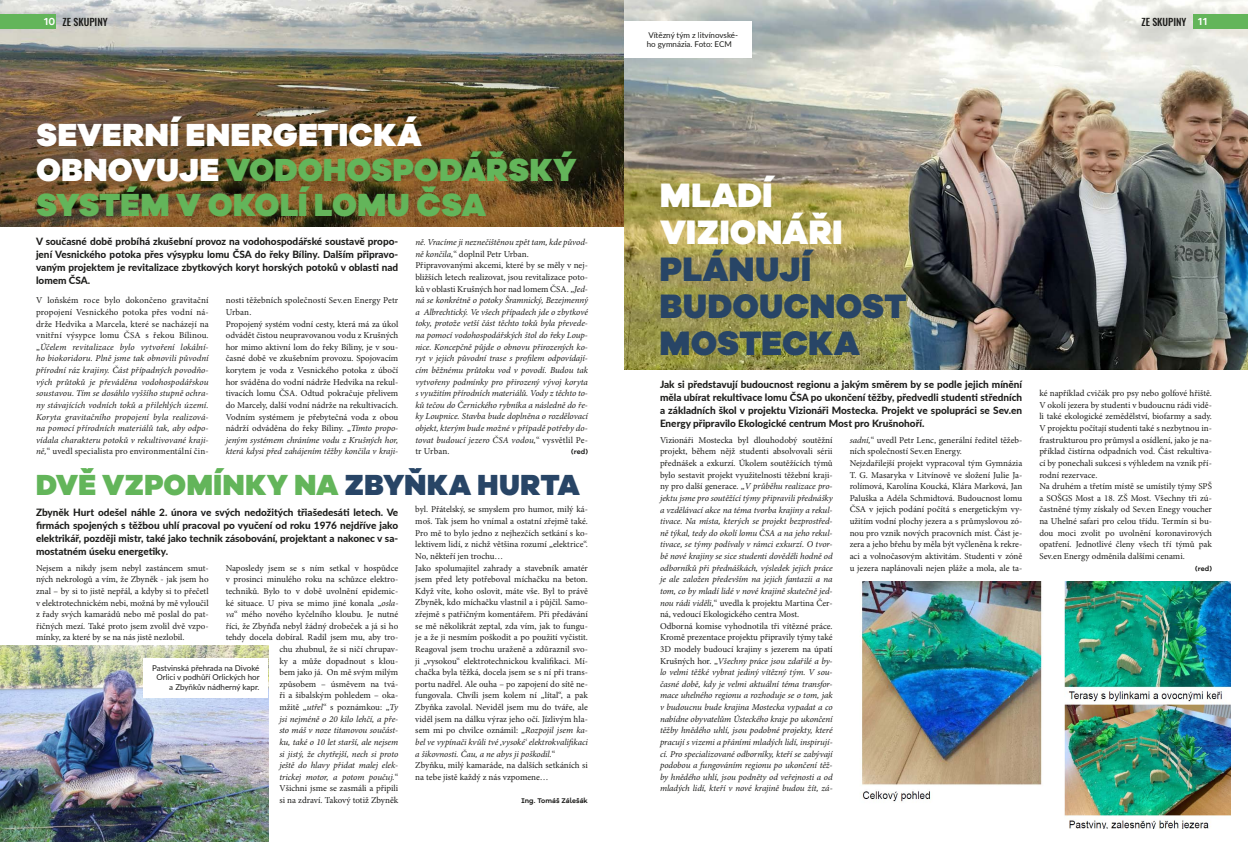
<style>
.page{position:relative;width:1248px;height:842px;background:#fff}
.page>*{position:absolute;margin:0;border:0;box-sizing:border-box;transform-origin:0 0}
.t1{font:900 35px/37px "Galano Grotesque";letter-spacing:.005em;color:#284566}
.t2{font:900 35px/37px "Galano Grotesque";letter-spacing:.01em;color:#fff}
.t3{font:900 33px/35px "Galano Grotesque";letter-spacing:.01em;color:#63b55a}
.t4{font:900 30px "Galano Grotesque";letter-spacing:.015em;color:#63b55a}
.t5{font:800 10px/13px "Lato";color:#1d1d1b;text-align:justify}
.t6{font:500 10px "Oswald";color:#1d1d1b}
.t7{font:9px/11.6px "Minion Pro";color:#1d1d1b}
.t8{font:italic 9px/11.6px "Minion Pro";letter-spacing:-.005em;color:#1d1d1b}
.t9{font:8px/9.6px "Lato";color:#1d1d1b;text-align:right}
.t10{font:600 7px "Galano Grotesque Alt";letter-spacing:.01em;color:#1d1d1b}
.s1{font-family:"Amsi Pro";font-weight:700;color:#fff}
.s2{color:#fff}
.s3{font-style:normal}
.s4{font-style:italic}
.s5{color:#284566}
</style>
<div class="page">
<img style="left:0;top:0;width:624px;height:226px">
<img style="left:624px;top:0;width:623px;height:369px">
<div style="left:1192px;top:14px;width:55px;height:14px;background:#63b55a"></div>
<div style="left:0;top:14px;width:56px;height:14px;background:#63b55a"></div>
<img style="left:0;top:646px;width:268px;height:196px">
<div style="left:143px;top:658px;width:125px;height:40px;background:#fff"></div>
<div style="left:624px;top:21px;width:127px;height:36px;background:#fff"></div>
<img style="left:861px;top:581px;width:369px;height:247px">
<p class="t6" style="left:44px;top:15px;width:65px"><span class="s1">10</span> ZE SKUPINY</p>
<h2 class="t3" style="left:36px;top:116px;width:542px"><span class="s2">SEVERNÍ ENERGETICKÁ<br>OBNOVUJE</span> VODOHOSPODÁŘSKÝ<br>SYSTÉM V OKOLÍ LOMU ČSA</h2>
<p class="t5" style="left:36px;top:235px;width:364px">V současné době probíhá zkušební provoz na vodohospodářské soustavě propo&shy;jení Vesnického potoka přes výsypku lomu ČSA do řeky Bíliny. Dalším připravo&shy;vaným projektem je revitalizace zbytkových koryt horských potoků v oblasti nad lomem ČSA.</p>
<p class="t8" style="left:415px;top:236px;width:174px">ně. Vracíme ji neznečištěnou zpět tam, kde původ&shy;ně končila,<span class="s3">“ doplnil Petr Urban.<br>Připravovanými akcemi, které by se měly v nej&shy;bližších letech realizovat, jsou revitalizace poto&shy;ků v oblasti Krušných hor nad lomem ČSA. „</span>Jed&shy;ná se konkrétně o potoky Šramnický, Bezejmenný a Albrechtický. Ve všech případech jde o zbytkové toky, protože vetší část těchto toků byla převede&shy;na pomocí vodohospodářských štol do řeky Loup&shy;nice. Koncepčně půjde o obnovu přirozených ko&shy;ryt v jejich původní trase s profilem odpovídají&shy;cím běžnému průtoku vod v povodí. Budou tak vytvořeny podmínky pro přirozený vývoj koryta s využitím přírodních materiálů. Vody z těchto to&shy;ků tečou do Černického rybníka a následně do ře&shy;ky Loupnice. Stavba bude doplněna o rozdělovací objekt, kterým bude možné v případě potřeby do&shy;tovat budoucí jezero ČSA vodou,<span class="s3">“ vysvětlil Pe&shy;tr Urban.</span></p>
<p class="t8" style="left:36px;top:295px;width:174px;text-align:justify"><span class="s3">V loňském roce bylo dokončeno gravitační propojení Vesnického potoka přes vodní ná&shy;drže Hedvika a Marcela, které se nacházejí na vnitřní výsypce lomu ČSA s řekou Bílinou. „</span>Účelem revitalizace bylo vytvoření lokální&shy;ho biokoridoru. Plně jsme tak obnovili původní přírodní ráz krajiny. Část případných povodňo&shy;vých průtoků je převáděna vodohospodářskou soustavou. Tím se dosáhlo vyššího stupně ochra&shy;ny stávajících vodních toků a přilehlých území.<br>Koryta gravitačního propojení byla realizová&shy;na pomocí přírodních materiálů tak, aby odpo&shy;vídala charakteru potoků v rekultivované kraji&shy;ně,<span class="s3">“ uvedl specialista pro environmentální čin-</span></p>
<p class="t7" style="left:226px;top:295px;width:174px">nosti těžebních společností Sev.en Energy Petr Urban.<br>Propojený systém vodní cesty, která má za úkol odvádět čistou neupravovanou vodu z Krušných hor mimo aktivní lom do řeky Bíliny, je v sou&shy;časné době ve zkušebním provozu. Spojovacím korytem je voda z Vesnického potoka z úbočí hor sváděna do vodní nádrže Hedvika na rekul&shy;tivacích lomu ČSA. Odtud pokračuje přelivem do Marcely, další vodní nádrže na rekultivacích.<br>Vodním systémem je přebytečná voda z obou nádrží odváděna do řeky Bíliny. „<span class="s4">Tímto propo&shy;jeným systémem chráníme vodu z Krušných hor, která kdysi před zahájením těžby končila v kraji-</span></p>
<p class="t10" style="left:571px;top:448px;width:18px">(red)</p>
<h3 class="t4" style="left:36px;top:465px;width:545px">DVĚ VZPOMÍNKY NA <span class="s5">ZBYŇKA HURTA</span></h3>
<p class="t5" style="left:36px;top:505px;width:364px">Zbyněk Hurt odešel náhle 2. února ve svých nedožitých třiašedesáti letech. Ve firmách spojených s těžbou uhlí pracoval po vyučení od roku 1976 nejdříve jako elektrikář, později mistr, také jako technik zásobování, projektant a nakonec v sa&shy;mostatném úseku energetiky.</p>
<p class="t7" style="left:415px;top:504px;width:174px">byl. Přátelský, se smyslem pro humor, milý ká&shy;moš. Tak jsem ho vnímal a ostatní zřejmě také.<br>Pro mě to bylo jedno z nejhezčích setkání s ko&shy;lektivem lidí, z nichž většina rozumí „elektrice“.<br>No, někteří jen trochu…<br>Jako spolumajitel zahrady a stavebník amatér jsem před lety potřeboval míchačku na beton.<br>Když víte, koho oslovit, máte vše. Byl to právě Zbyněk, kdo míchačku vlastnil a i půjčil. Samo&shy;zřejmě s patřičným komentářem. Při předávání se mě několikrát zeptal, zda vím, jak to fungu&shy;je a že ji nesmím poškodit a po použití vyčistit.<br>Reagoval jsem trochu uraženě a zdůraznil svo&shy;ji „vysokou“ elektrotechnickou kvalifikaci. Mí&shy;chačka byla těžká, docela jsem se s ní při trans&shy;portu nadřel. Ale ouha – po zapojení do sítě ne&shy;fungovala. Chvíli jsem kolem ní „lítal“, a pak Zbyňka zavolal. Neviděl jsem mu do tváře, ale viděl jsem na dálku výraz jeho očí. Jízlivým hla&shy;sem mi po chvilce oznámil: „<span class="s4">Rozpojil jsem ka&shy;bel ve vypínači kvůli tvé ‚vysoké‘ elektrokvalifikaci a šikovnosti. Čau, a ne abys ji poškodil.</span>“<br>Zbyňku, milý kamaráde, na dalších setkáních si na tebe jistě každý z nás vzpomene…</p>
<p class="t10" style="left:521px;top:796px;width:68px">Ing. Tomáš Zálešák</p>
<p class="t7" style="left:36px;top:562px;width:174px;text-align:justify">Nejsem a nikdy jsem nebyl zastáncem smut&shy;ných nekrologů a vím, že Zbyněk - jak jsem ho znal – by si to jistě nepřál, a kdyby si to přečetl v elektrotechnickém nebi, možná by mě vyloučil z řady svých kamarádů nebo mě poslal do pat&shy;řičných mezí. Také proto jsem zvolil dvě vzpo&shy;mínky, za které by se na nás jistě nezlobil.</p>
<p class="t7" style="left:226px;top:562px;width:174px;text-align:right">Naposledy jsem se s ním setkal v hospůdce v prosinci minulého roku na schůzce elektro&shy;techniků. Bylo to v době uvolnění epidemic&shy;ké situace. U piva se mimo jiné konala „<span class="s4">osla&shy;va</span>“ mého nového kyčelního kloubu. Je nutné říci, že Zbyňďa nebyl žádný drobeček a já si ho tehdy docela dobíral. Radil jsem mu, aby tro&shy;chu zhubnul, že si ničí chrupav-<br>ky a může dopadnout s klou-<br>bem jako já. On mě svým milým<br>způsobem – úsměvem na tvá-<br>ři a šibalským pohledem – oka-<br>mžitě „<span class="s4">utřel</span>“ s poznámkou: „<span class="s4">Ty<br>jsi nejméně o 20 kilo lehčí, a pře-<br>sto máš v noze titanovou součást-<br>ku, také o 10 let starší, ale nejsem<br>si jistý, že chytřejší, nech si proto<br>ještě do hlavy přidat malej elek-<br>trickej motor, a potom poučuj.</span>“<br>Všichni jsme se zasmáli a připili<br>si na zdraví. Takový totiž Zbyněk</p>
<p class="t9" style="left:152px;top:662px;width:109px">Pastvinská přehrada na Divoké<br>Orlici v podhůří Orlických hor a Zbyňkův nádherný kapr.</p>
<p class="t9" style="left:646px;top:30px;width:93px;text-align:left">Vítězný tým z litvínovské&shy;ho gymnázia. Foto: ECM</p>
<p class="t6" style="left:1141px;top:14px;width:68px">ZE SKUPINY <span class="s1">11</span></p>
<h1 class="t2" style="left:660px;top:175px;width:184px">MLADÍ<br>VIZIONÁŘI</h1>
<h1 class="t1" style="left:660px;top:249px;width:248px">PLÁNUJÍ<br>BUDOUCNOST<br>MOSTECKA</h1>
<p class="t5" style="left:660px;top:377px;width:364px">Jak si představují budoucnost regionu a jakým směrem by se podle jejich mínění měla ubírat rekultivace lomu ČSA po ukončení těžby, předvedli studenti středních a základních škol v projektu Vizionáři Mostecka. Projekt ve spolupráci se Sev.en Energy připravilo Ekologické centrum Most pro Krušnohoří.</p>
<p class="t8" style="left:660px;top:434px;width:174px"><span class="s3">Vizionáři Mostecka byl dlouhodobý soutěžní projekt, během nějž studenti absolvovali sérii přednášek a exkurzí. Úkolem soutěžících týmů bylo sestavit projekt využitelnosti těžební kraji&shy;ny pro další generace. „</span>V průběhu realizace pro&shy;jektu jsme pro soutěžící týmy připravili přednášky a vzdělávací akce na téma tvorba krajiny a rekul&shy;tivace. Na místa, kterých se projekt bezprostřed&shy;ně týkal, tedy do okolí lomu ČSA a na jeho rekul&shy;tivace, se týmy podívaly v rámci exkurzí. O tvor&shy;bě nové krajiny se sice studenti dověděli hodně od odborníků při přednáškách, výsledek jejich práce je ale založen především na jejich fantazii a na tom, co by mladí lidé v nové krajině skutečně jed&shy;nou rádi viděli,<span class="s3">“ uvedla k projektu Martina Čer&shy;ná, vedoucí Ekologického centra Most.<br>Odborná komise vyhodnotila tři vítězné práce.<br>Kromě prezentace projektu připravily týmy také 3D modely budoucí krajiny s jezerem na úpatí Krušných hor. „</span>Všechny práce jsou zdařilé a by&shy;lo velmi těžké vybrat jediný vítězný tým. V sou&shy;časné době, kdy je velmi aktuální téma transfor&shy;mace uhelného regionu a rozhoduje se o tom, jak v budoucnu bude krajina Mostecka vypadat a co nabídne obyvatelům Ústeckého kraje po ukončení těžby hnědého uhlí, jsou podobné projekty, které pracují s vizemi a přáními mladých lidí, inspirují&shy;cí. Pro specializované odborníky, kteří se zabývají podobou a fungováním regionu po ukončení těž&shy;by hnědého uhlí, jsou podněty od veřejnosti a od mladých lidí, kteří v nové krajině budou žít, zá-</p>
<p class="t7" style="left:849px;top:434px;width:174px"><span class="s4">sadní,</span>“ uvedl Petr Lenc, generální ředitel těžeb&shy;ních společností Sev.en Energy.<br>Nejzdařilejší projekt vypracoval tým Gymnázia T. G. Masaryka v Litvínově ve složení Julie Ja&shy;rolímová, Karolína Koucká, Klára Marková, Jan Paluška a Adéla Schmidtová. Budoucnost lomu ČSA v jejich podání počítá s energetickým vy&shy;užitím vodní plochy jezera a s průmyslovou zó&shy;nou pro vznik nových pracovních míst. Část je&shy;zera a jeho břehu by měla být vyčleněna k rekre&shy;aci a volnočasovým aktivitám. Studenti v zóně u jezera naplánovali nejen pláže a mola, ale ta-</p>
<p class="t7" style="left:1039px;top:388px;width:174px">ké například cvičák pro psy nebo golfové hřiště.<br>V okolí jezera by studenti v budoucnu rádi vidě&shy;li také ekologické zemědělství, biofarmy a sady.<br>V projektu počítají studenti také s nezbytnou in&shy;frastrukturou pro průmysl a osídlení, jako je na&shy;příklad čistírna odpadních vod. Část rekultiva&shy;cí by ponechali sukcesi s výhledem na vznik pří&shy;rodní rezervace.<br>Na druhém a třetím místě se umístily týmy SPŠ a SOŠGS Most a 18. ZŠ Most. Všechny tři zú&shy;častněné týmy získaly od Sev.en Enegy voucher na Uhelné safari pro celou třídu. Termín si bu&shy;dou moci zvolit po uvolnění koronavirových opatření. Jednotlivé členy všech tří týmů pak Sev.en Energy odměnila dalšími cenami.</p>
<p class="t10" style="left:1194px;top:564px;width:18px">(red)</p>
</div>
